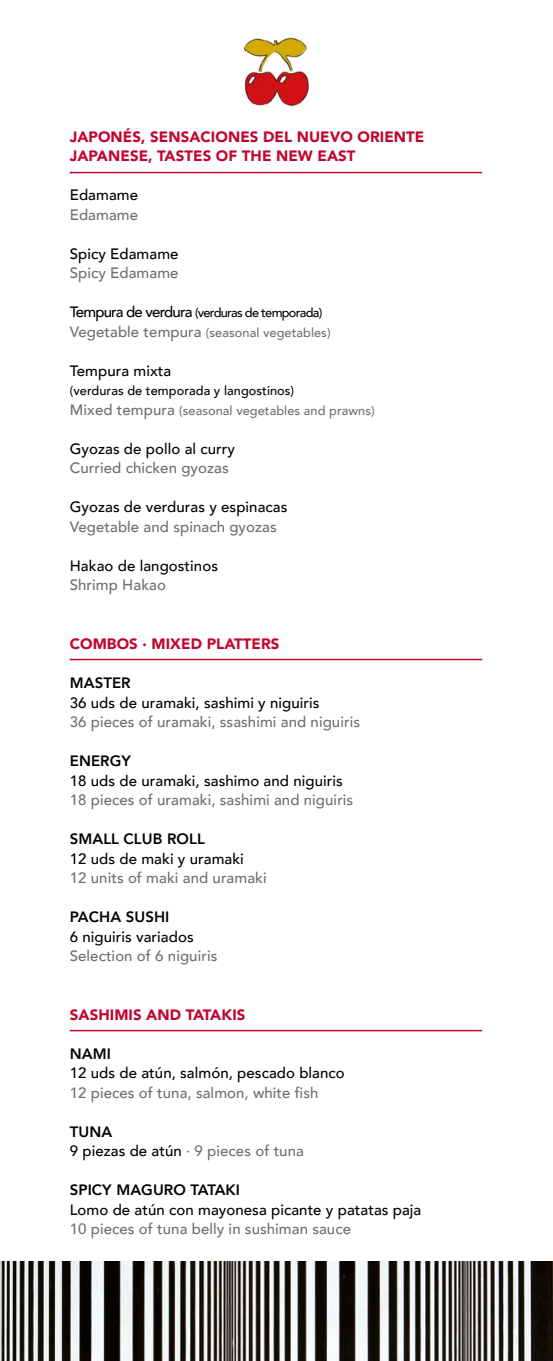
<style>
.page{position:relative;width:553px;height:1361px;background:#fff}
.page>*{position:absolute;margin:0;border:0;box-sizing:border-box;transform-origin:0 0}
.t1{font:500 15px/19.5px "Avenir";letter-spacing:.005em;color:#706f6f}
.t2{font:500 15px "Avenir";letter-spacing:.005em;color:#000}
.t3{font:900 15px/19.5px "Avenir";letter-spacing:.005em;color:#c00630}
.t4{font:800 15px "Avenir";letter-spacing:.005em;color:#000}
.t5{font:500 12.75px/19.5px "Avenir";letter-spacing:.005em;color:#000}
.t6{font:500 12.75px/19.5px "Avenir";letter-spacing:-.025em;color:#000}
.s1{font-size:15px}
.s2{font-size:15px;color:#706f6f}
.s3{color:#706f6f}
.s4{font-weight:800;color:#000}
.s5{color:#000}
</style>
<div class="page">
<img style="left:0;top:1261px;width:553px;height:100px">
<img style="left:244px;top:37px;width:64px;height:70px">
<hr style="left:70px;top:172px;width:412px;height:1px;background:#c00630">
<hr style="left:70px;top:659px;width:412px;height:1px;background:#c00630">
<hr style="left:70px;top:1030px;width:412px;height:1px;background:#c00630">
<p class="t3" style="left:70px;top:126px;width:356px">JAPONÉS, SENSACIONES DEL NUEVO ORIENTE<br>JAPANESE, TASTES OF THE NEW EAST</p>
<p class="t2" style="left:70px;top:182px;width:70px">Edamame</p>
<p class="t1" style="left:70px;top:204px;width:70px">Edamame</p>
<p class="t2" style="left:70px;top:241px;width:110px">Spicy Edamame</p>
<p class="t1" style="left:70px;top:263px;width:110px">Spicy Edamame</p>
<p class="t6" style="left:70px;top:302px;width:262px"><span class="s1">Tempura de verdura</span> (verduras de temporada)<br><span class="s2">Vegetable tempura</span> <span class="s3">(seasonal vegetables)</span></p>
<p class="t2" style="left:70px;top:358px;width:103px">Tempura mixta</p>
<p class="t5" style="left:70px;top:380px;width:306px">(verduras de temporada y langostinos)<br><span class="s2">Mixed tempura</span> <span class="s3">(seasonal vegetables and prawns)</span></p>
<p class="t2" style="left:70px;top:436px;width:167px">Gyozas de pollo al curry</p>
<p class="t1" style="left:70px;top:458px;width:160px">Curried chicken gyozas</p>
<p class="t2" style="left:70px;top:494px;width:219px">Gyozas de verduras y espinacas</p>
<p class="t1" style="left:70px;top:516px;width:208px">Vegetable and spinach gyozas</p>
<p class="t2" style="left:70px;top:553px;width:150px">Hakao de langostinos</p>
<p class="t1" style="left:70px;top:575px;width:98px">Shrimp Hakao</p>
<p class="t3" style="left:70px;top:633px;width:211px">COMBOS · MIXED PLATTERS</p>
<p class="t4" style="left:70px;top:671px;width:62px">MASTER</p>
<p class="t2" style="left:70px;top:689px;width:251px">36 uds de uramaki, sashimi y niguiris</p>
<p class="t1" style="left:70px;top:711px;width:292px">36 pieces of uramaki, ssashimi and niguiris</p>
<p class="t4" style="left:70px;top:749px;width:63px">ENERGY</p>
<p class="t2" style="left:70px;top:767px;width:274px">18 uds de uramaki, sashimo and niguiris</p>
<p class="t1" style="left:70px;top:789px;width:285px">18 pieces of uramaki, sashimi and niguiris</p>
<p class="t4" style="left:70px;top:827px;width:136px">SMALL CLUB ROLL</p>
<p class="t2" style="left:70px;top:845px;width:176px">12 uds de maki y uramaki</p>
<p class="t1" style="left:70px;top:867px;width:198px">12 units of maki and uramaki</p>
<p class="t4" style="left:70px;top:905px;width:101px">PACHA SUSHI</p>
<p class="t2" style="left:70px;top:923px;width:125px">6 niguiris variados</p>
<p class="t1" style="left:70px;top:945px;width:149px">Selection of 6 niguiris</p>
<p class="t3" style="left:70px;top:1004px;width:177px">SASHIMIS AND TATAKIS</p>
<p class="t4" style="left:70px;top:1041px;width:43px">NAMI</p>
<p class="t2" style="left:70px;top:1060px;width:276px">12 uds de atún, salmón, pescado blanco</p>
<p class="t1" style="left:70px;top:1082px;width:250px">12 pieces of tuna, salmon, white fish</p>
<p class="t1" style="left:70px;top:1121px;width:236px"><span class="s4">TUNA<br></span><span class="s5">9 piezas de atún</span> · 9 pieces of tuna</p>
<p class="t4" style="left:70px;top:1178px;width:172px">SPICY MAGURO TATAKI</p>
<p class="t2" style="left:70px;top:1196px;width:353px">Lomo de atún con mayonesa picante y patatas paja</p>
<p class="t1" style="left:70px;top:1218px;width:283px">10 pieces of tuna belly in sushiman sauce</p>
</div>
